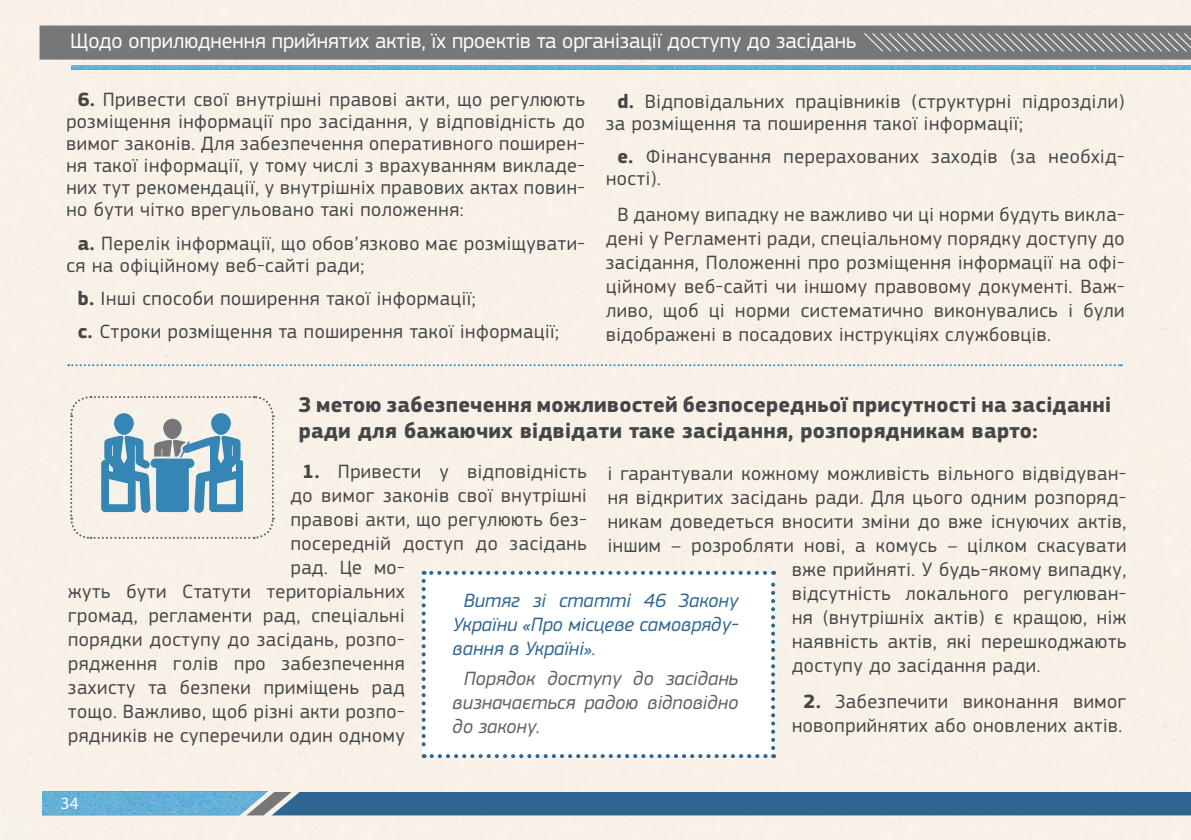
<style>
.page{position:relative;width:1191px;height:840px;background:#fff}
.page>*{position:absolute;margin:0;border:0;box-sizing:border-box;transform-origin:0 0}
.t1{font:700 22px/26px "Amadeus";letter-spacing:.015em;color:#464547}
.t2{font:22px "Amadeus";color:#fff}
.t3{font:20px/22px "Amadeus";letter-spacing:.03em;color:#464547}
.t4{font:italic 20px/24px "Amadeus";color:#2c6691;text-align:justify}
.t5{font:italic 20px/24px "Amadeus";color:#5f6062;text-align:justify}
.t6{font:17.2px "Myriad Pro";color:#fff}
.s1{font-weight:700}
</style>
<div class="page">
<div style="left:0;top:0;width:1191px;height:839px;background:#f8f1e7"></div>
<div style="left:40px;top:26px;width:1151px;height:34px;background:#757779"></div>
<img style="left:71px;top:66px;width:1120px;height:4px">
<svg style="left:42px;top:789px;width:1149px;height:27px;background:#5185a7"></svg>
<svg style="left:864px;top:33px;width:327px;height:19px"></svg>
<svg style="left:422px;top:570px;width:353px;height:187px"></svg>
<svg style="left:68px;top:364px;width:1054px;height:2px;background:#b3cbd5"></svg>
<svg style="left:69px;top:395px;width:206px;height:144px;background:#c0d0d5"></svg>
<p class="t2" style="left:70px;top:28px;width:787px">Щодо оприлюднення прийнятих актів, їх проектів та організації доступу до засідань</p>
<p class="t3" style="left:66px;top:89px;width:520px;text-align:justify;text-indent:11px"><span class="s1">6.</span> Привести свої внутрішні правові акти, що регулюють розміщення інформації про засідання, у відповідність до вимог законів. Для забезпечення оперативного поширен&shy;ня такої інформації, у тому числі з врахуванням викладе&shy;них тут рекомендації, у внутрішніх правових актах повин&shy;но бути чітко врегульовано такі положення:</p>
<p class="t3" style="left:66px;top:232px;width:520px;text-indent:11px"><span class="s1">a.</span> Перелік інформації, що обов’язково має розміщувати&shy;ся на офіційному веб-сайті ради;</p>
<p class="t3" style="left:78px;top:282px;width:483px;line-height:33.4px"><span class="s1">b.</span> Інші способи поширення такої інформації;<br><span class="s1">c.</span> Строки розміщення та поширення такої інформації;</p>
<p class="t3" style="left:606px;top:90px;width:520px;text-indent:11px"><span class="s1">d.</span> Відповідальних працівників (структурні підрозділи) за розміщення та поширення такої інформації;</p>
<p class="t3" style="left:606px;top:146px;width:520px;text-indent:11px"><span class="s1">e.</span> Фінансування перерахованих заходів (за необхід&shy;ності).</p>
<p class="t3" style="left:606px;top:202px;width:520px;line-height:24px;text-align:justify;text-indent:11px">В даному випадку не важливо чи ці норми будуть викла&shy;дені у Регламенті ради, спеціальному порядку доступу до засідання, Положенні про розміщення інформації на офі&shy;ційному веб-сайті чи іншому правовому документі. Важ&shy;ливо, щоб ці норми систематично виконувались і були відображені в посадових інструкціях службовців.</p>
<p class="t1" style="left:299px;top:392px;width:814px">З метою забезпечення можливостей безпосередньої присутності на засіданні ради для бажаючих відвідати таке засідання, розпорядникам варто:</p>
<p class="t3" style="left:302px;top:460px;width:286px"><span class="s1">1.</span> Привести у відповідність</p>
<p class="t3" style="left:291px;top:484px;width:297px">до вимог законів свої внутрішні</p>
<p class="t3" style="left:291px;top:508px;width:297px">правові акти, що регулюють без-</p>
<p class="t3" style="left:291px;top:532px;width:297px">посередній доступ до засідань</p>
<p class="t3" style="left:291px;top:556px;width:115px">рад. Це мо-</p>
<p class="t3" style="left:68px;top:580px;width:338px">жуть бути Статути територіальних</p>
<p class="t3" style="left:68px;top:604px;width:338px">громад, регламенти рад, спеціальні</p>
<p class="t3" style="left:68px;top:628px;width:338px">порядки доступу до засідань, розпо-</p>
<p class="t3" style="left:68px;top:652px;width:338px">рядження голів про забезпечення</p>
<p class="t3" style="left:68px;top:676px;width:338px">захисту та безпеки приміщень рад</p>
<p class="t3" style="left:68px;top:700px;width:338px">тощо. Важливо, щоб різні акти розпо-</p>
<p class="t3" style="left:68px;top:724px;width:338px">рядників не суперечили один одному</p>
<p class="t3" style="left:608px;top:462px;width:520px">і гарантували кожному можливість вільного відвідуван-</p>
<p class="t3" style="left:608px;top:486px;width:520px">ня відкритих засідань ради. Для цього одним розпоряд-</p>
<p class="t3" style="left:608px;top:510px;width:520px">никам доведеться вносити зміни до вже існуючих актів,</p>
<p class="t3" style="left:608px;top:534px;width:520px">іншим – розробляти нові, а комусь – цілком скасувати</p>
<p class="t3" style="left:792px;top:558px;width:336px">вже прийняті. У будь-якому випадку,</p>
<p class="t3" style="left:792px;top:582px;width:336px">відсутність локального регулюван-</p>
<p class="t3" style="left:792px;top:606px;width:336px">ня (внутрішніх актів) є кращою, ніж</p>
<p class="t3" style="left:792px;top:630px;width:336px">наявність актів, які перешкоджають</p>
<p class="t3" style="left:792px;top:654px;width:250px">доступу до засідання ради.</p>
<p class="t3" style="left:792px;top:688px;width:336px;line-height:24px;text-align:center"><span class="s1">2.</span> Забезпечити виконання вимог новоприйнятих або оновлених актів.</p>
<p class="t4" style="left:452px;top:588px;width:287px;text-indent:11px">Витяг зі статті 46 Закону України «Про місцеве самовряду&shy;вання в Україні».</p>
<p class="t5" style="left:452px;top:666px;width:287px;text-indent:11px">Порядок доступу до засідань визначається радою відповідно до закону.</p>
<p class="t6" style="left:61px;top:791px;width:19px">34</p>
</div>
